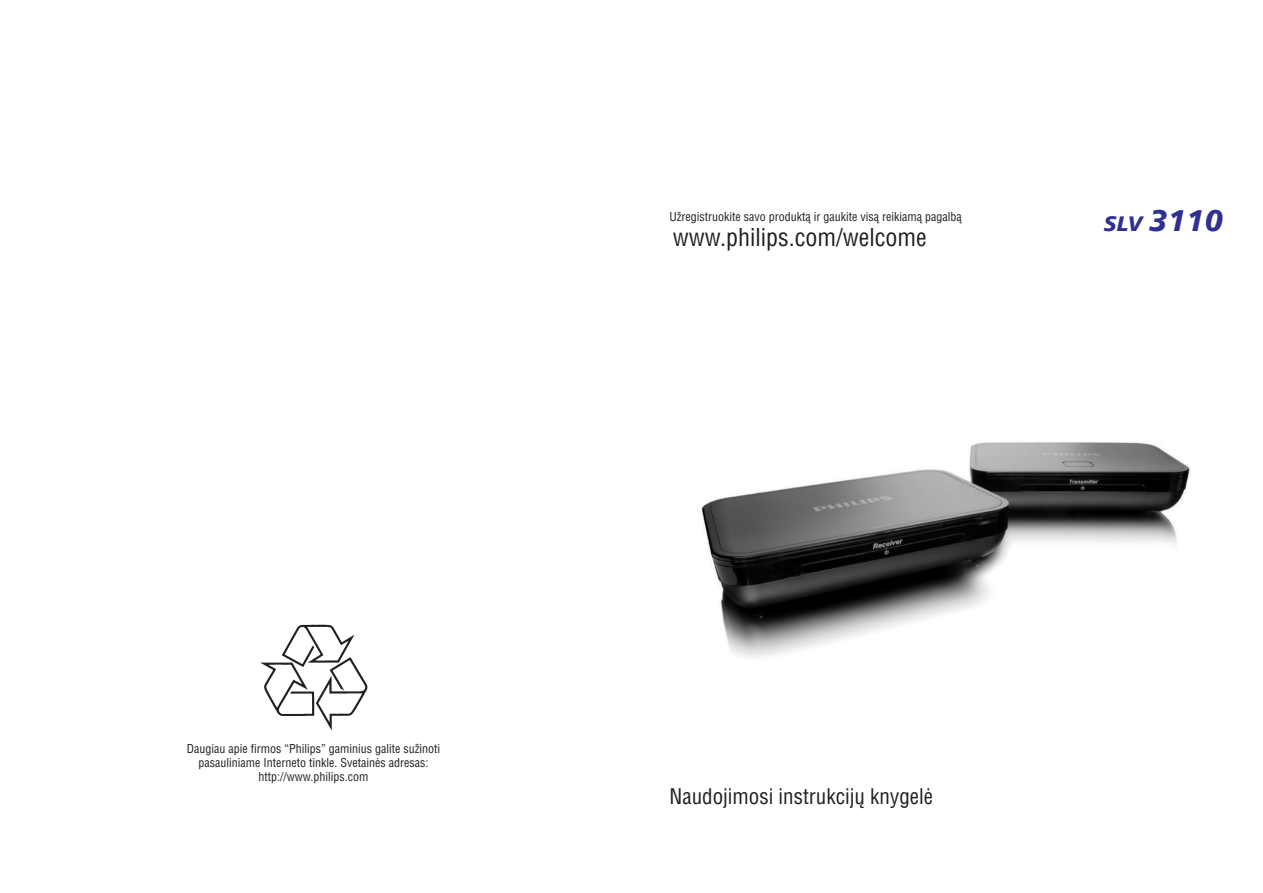
<style>
.page{position:relative;width:1263px;height:893px;background:#fff}
.page>*{position:absolute;margin:0;border:0;box-sizing:border-box;transform-origin:0 0}
.t1{font:italic 30px "Rim Humanist 777 Blk BT";color:#2e3092}
.t2{font:24px "Rim Helvetica Condensed";color:#231f20}
.t3{font:21px "Rim Helvetica Condensed";color:#231f20}
.t4{font:12px/14.1px "Rim Helvetica Condensed";color:#231f20;text-align:center}
.s1{font-size:21px}
</style>
<div class="page">
<img style="left:260px;top:624px;width:108px;height:107px">
<img style="left:701px;top:442px;width:489px;height:216px">
<p class="t4" style="left:187px;top:742px;width:255px">Daugiau apie firmos “Philips” gaminius galite suþinoti pasauliniame Interneto tinkle. Svetainës adresas: http://www.philips.com</p>
<p class="t4" style="left:669px;top:210px;width:294px">Uþregistruokite savo produktà ir gaukite visà reikiamà pagalbà</p>
<h2 class="t2" style="left:673px;top:228px;width:255px">www.philips.com/welcome</h2>
<h1 class="t1" style="left:1104px;top:203px;width:121px"><span class="s1">SLV</span> 3110</h1>
<h3 class="t3" style="left:669px;top:788px;width:265px">Naudojimosi instrukcijø knygelë</h3>
</div>
